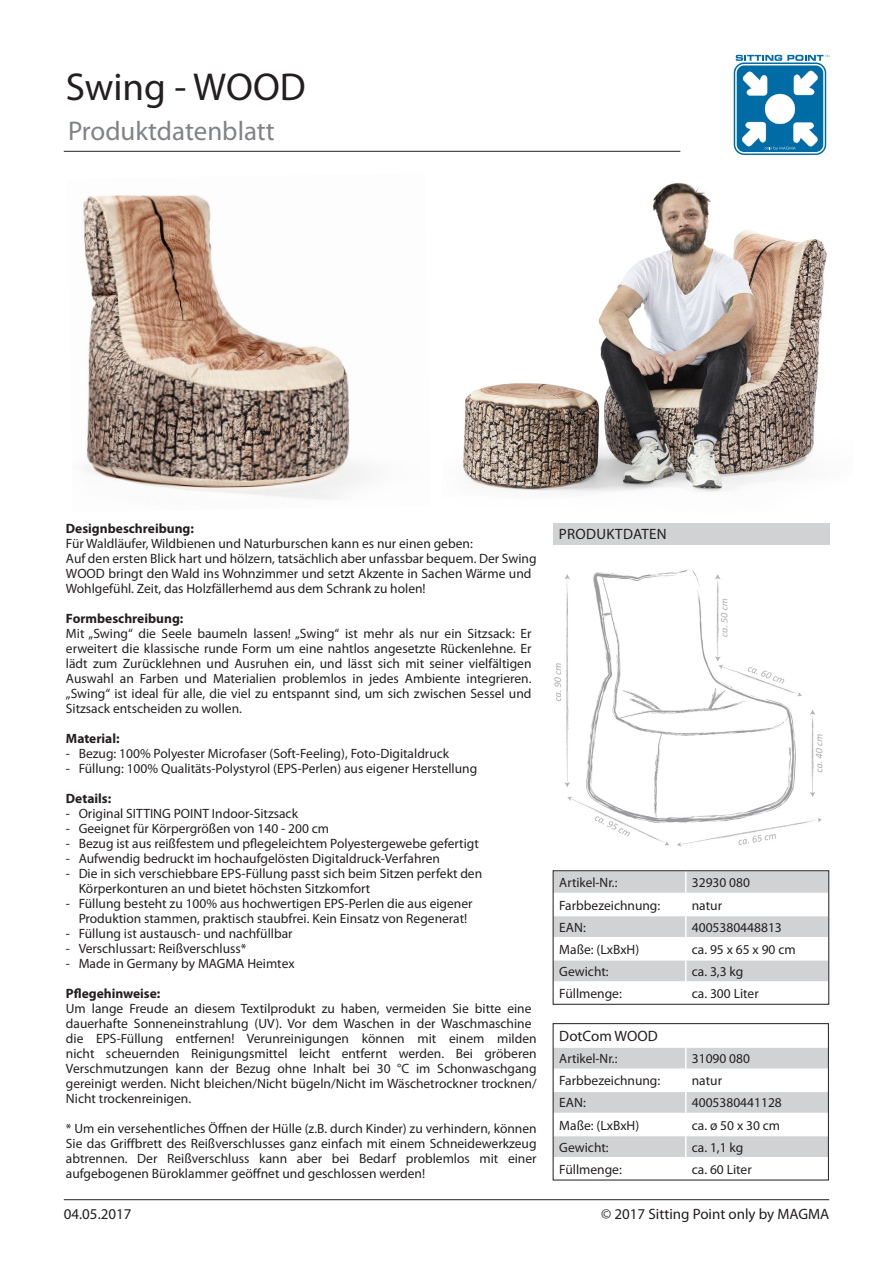
<style>
.page{position:relative;width:893px;height:1263px;background:#fff}
.page>*{position:absolute;margin:0;border:0;box-sizing:border-box;transform-origin:0 0}
.t1{font:39px "Myriad Pro";color:#231f20}
.t2{font:27px "Myriad Pro";color:#808285}
.t3{font:15px "Myriad Pro";color:#231f20}
.t4{font:15px "Myriad Pro";letter-spacing:.02em;color:#231f20}
.t5{font:13.5px/15px "Myriad Pro";color:#231f20}
.t6{font:700 13.5px "Myriad Pro";color:#231f20}
</style>
<div class="page">
<hr style="left:64px;top:151px;width:616px;height:1px;background:#231f20">
<hr style="left:64px;top:1199px;width:765px;height:1px;background:#231f20">
<svg style="left:734px;top:55px;width:95px;height:100px"></svg>
<img style="left:463px;top:183px;width:364px;height:310px">
<img style="left:83px;top:195px;width:283px;height:304px">
<img style="left:554px;top:569px;width:269px;height:278px">
<svg style="left:555px;top:872px;width:272px;height:110px"></svg>
<div style="left:553px;top:870px;width:276px;height:134px;border:1px solid #231f20"></div>
<svg style="left:555px;top:1047px;width:272px;height:110px"></svg>
<div style="left:553px;top:1023px;width:276px;height:157px;border:1px solid #231f20"></div>
<div style="left:553px;top:523px;width:276px;height:21px;background:#d1d2d4"></div>
<h1 class="t1" style="left:66px;top:63px;width:242px">Swing - WOOD</h1>
<h2 class="t2" style="left:68px;top:114px;width:208px">Produktdatenblatt</h2>
<p class="t6" style="left:66px;top:520px;width:130px">Designbeschreibung:</p>
<p class="t5" style="left:66px;top:536px;width:472px">Für Waldläufer, Wildbienen und Naturburschen kann es nur einen geben:<br>Auf den ersten Blick hart und hölzern, tatsächlich aber unfassbar bequem. Der Swing WOOD bringt den Wald ins Wohnzimmer und setzt Akzente in Sachen Wärme und Wohlgefühl. Zeit, das Holzfällerhemd aus dem Schrank zu holen!</p>
<p class="t6" style="left:66px;top:610px;width:119px">Formbeschreibung:</p>
<p class="t5" style="left:66px;top:626px;width:467px;text-align:justify">Mit „Swing“ die Seele baumeln lassen! „Swing“ ist mehr als nur ein Sitzsack: Er erweitert die klassische runde Form um eine nahtlos angesetzte Rückenlehne. Er lädt zum Zurücklehnen und Ausruhen ein, und lässt sich mit seiner vielfältigen Auswahl an Farben und Materialien problemlos in jedes Ambiente integrieren. „Swing“ ist ideal für alle, die viel zu entspannt sind, um sich zwischen Sessel und Sitzsack entscheiden zu wollen.</p>
<p class="t6" style="left:66px;top:730px;width:55px">Material:</p>
<p class="t5" style="left:66px;top:746px;width:385px">- Bezug: 100% Polyester Microfaser (Soft-Feeling), Foto-Digitaldruck</p>
<p class="t5" style="left:66px;top:761px;width:413px">- Füllung: 100% Qualitäts-Polystyrol (EPS-Perlen) aus eigener Herstellung</p>
<p class="t6" style="left:66px;top:790px;width:47px">Details:</p>
<p class="t5" style="left:66px;top:806px;width:234px">- Original SITTING POINT Indoor-Sitzsack</p>
<p class="t5" style="left:66px;top:821px;width:265px">- Geeignet für Körpergrößen von 140 - 200 cm</p>
<p class="t5" style="left:66px;top:836px;width:414px">- Bezug ist aus reißfestem und pflegeleichtem Polyestergewebe gefertigt</p>
<p class="t5" style="left:66px;top:851px;width:376px">- Aufwendig bedruckt im hochaufgelösten Digitaldruck-Verfahren</p>
<p class="t5" style="left:79px;top:866px;width:405px;text-indent:-13px">- Die in sich verschiebbare EPS-Füllung passt sich beim Sitzen perfekt den<br>Körperkonturen an und bietet höchsten Sitzkomfort</p>
<p class="t5" style="left:66px;top:896px;width:408px;text-align:center">- Füllung besteht zu 100% aus hochwertigen EPS-Perlen die aus eigener<br>Produktion stammen, praktisch staubfrei. Kein Einsatz von Regenerat!</p>
<p class="t5" style="left:66px;top:926px;width:228px">- Füllung ist austausch- und nachfüllbar</p>
<p class="t5" style="left:66px;top:941px;width:182px">- Verschlussart: Reißverschluss*</p>
<p class="t5" style="left:66px;top:956px;width:230px">- Made in Germany by MAGMA Heimtex</p>
<p class="t6" style="left:66px;top:985px;width:96px">Pflegehinweise:</p>
<p class="t5" style="left:66px;top:1001px;width:472px">Um lange Freude an diesem Textilprodukt zu haben, vermeiden Sie bitte eine dauerhafte Sonneneinstrahlung (UV). Vor dem Waschen in der Waschmaschine die EPS-Füllung entfernen! Verunreinigungen können mit einem milden nicht scheuernden Reinigungsmittel leicht entfernt werden. Bei gröberen Verschmutzungen kann der Bezug ohne Inhalt bei 30 °C im Schonwaschgang gereinigt werden. Nicht bleichen/Nicht bügeln/Nicht im Wäschetrockner trocknen/ Nicht trockenreinigen.</p>
<p class="t5" style="left:66px;top:1121px;width:472px;text-align:justify">* Um ein versehentliches Öffnen der Hülle (z.B. durch Kinder) zu verhindern, können Sie das Griffbrett des Reißverschlusses ganz einfach mit einem Schneidewerkzeug abtrennen. Der Reißverschluss kann aber bei Bedarf problemlos mit einer aufgebogenen Büroklammer geöffnet und geschlossen werden!</p>
<p class="t4" style="left:559px;top:525px;width:109px">PRODUKTDATEN</p>
<p class="t5" style="left:559px;top:875px;width:60px">Artikel-Nr.:</p>
<p class="t5" style="left:692px;top:875px;width:60px">32930 080</p>
<p class="t5" style="left:559px;top:897px;width:102px">Farbbezeichnung:</p>
<p class="t5" style="left:692px;top:897px;width:32px">natur</p>
<p class="t5" style="left:559px;top:919px;width:28px">EAN:</p>
<p class="t5" style="left:692px;top:919px;width:92px">4005380448813</p>
<p class="t5" style="left:559px;top:941px;width:81px">Maße: (LxBxH)</p>
<p class="t5" style="left:692px;top:941px;width:105px">ca. 95 x 65 x 90 cm</p>
<p class="t5" style="left:559px;top:964px;width:51px">Gewicht:</p>
<p class="t5" style="left:692px;top:964px;width:53px">ca. 3,3 kg</p>
<p class="t5" style="left:559px;top:986px;width:64px">Füllmenge:</p>
<p class="t5" style="left:692px;top:986px;width:68px">ca. 300 Liter</p>
<p class="t3" style="left:559px;top:1027px;width:100px">DotCom WOOD</p>
<p class="t5" style="left:559px;top:1051px;width:60px">Artikel-Nr.:</p>
<p class="t5" style="left:692px;top:1051px;width:60px">31090 080</p>
<p class="t5" style="left:559px;top:1073px;width:102px">Farbbezeichnung:</p>
<p class="t5" style="left:692px;top:1073px;width:32px">natur</p>
<p class="t5" style="left:559px;top:1095px;width:28px">EAN:</p>
<p class="t5" style="left:692px;top:1095px;width:92px">4005380441128</p>
<p class="t5" style="left:559px;top:1117px;width:81px">Maße: (LxBxH)</p>
<p class="t5" style="left:692px;top:1117px;width:90px">ca. ø 50 x 30 cm</p>
<p class="t5" style="left:559px;top:1139px;width:51px">Gewicht:</p>
<p class="t5" style="left:692px;top:1139px;width:53px">ca. 1,1 kg</p>
<p class="t5" style="left:559px;top:1161px;width:64px">Füllmenge:</p>
<p class="t5" style="left:692px;top:1161px;width:62px">ca. 60 Liter</p>
<p class="t3" style="left:64px;top:1205px;width:69px">04.05.2017</p>
<p class="t3" style="left:601px;top:1205px;width:229px">© 2017 Sitting Point only by MAGMA</p>
</div>
